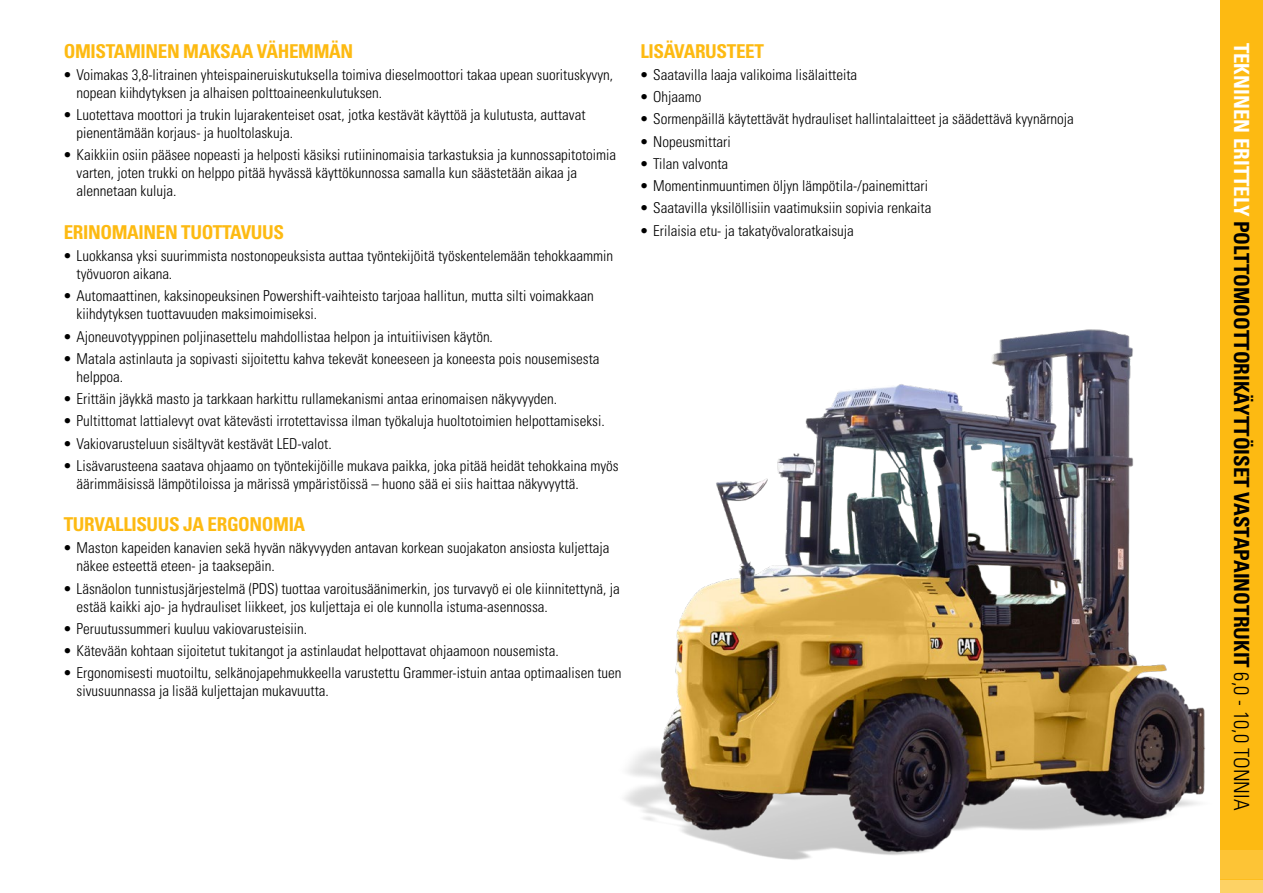
<style>
.page{position:relative;width:1263px;height:893px;background:#fff}
.page>*{position:absolute;margin:0;border:0;box-sizing:border-box;transform-origin:0 0}
.t1{font:20.85px "Univers LTCYR 67 Bold Cond";color:#000}
.t2{font:19.05px "Univers LTCYR 67 Bold Cond";letter-spacing:-.02em;color:#fdba12}
.t3{font:15px/18px "Univers LTCYR 47 Light Cond";color:#000}
.s1{color:#fff}
.s2{font-family:"Univers LTCYR 47 Light Cond"}
</style>
<div class="page">
<div style="left:1220px;top:0;width:43px;height:849px;background:#fdba12"></div>
<div style="left:1220px;top:849px;width:43px;height:30px;background:#fdc436"></div>
<div style="left:1220px;top:879px;width:43px;height:14px;background:#fdd265"></div>
<img style="left:624px;top:329px;width:608px;height:531px">
<p class="t2" style="left:64px;top:39px;width:291px">OMISTAMINEN MAKSAA VÄHEMMÄN</p>
<p class="t3" style="left:77px;top:65px;width:538px;text-indent:-13px">• Voimakas 3,8-litrainen yhteispaineruiskutuksella toimiva dieselmoottori takaa upean suorituskyvyn, nopean kiihdytyksen ja alhaisen polttoaineenkulutuksen.</p>
<p class="t3" style="left:77px;top:105px;width:510px;text-indent:-13px">• Luotettava moottori ja trukin lujarakenteiset osat, jotka kestävät käyttöä ja kulutusta, auttavat pienentämään korjaus- ja huoltolaskuja.</p>
<p class="t3" style="left:77px;top:145px;width:541px;text-indent:-13px">• Kaikkiin osiin pääsee nopeasti ja helposti käsiksi rutiininomaisia tarkastuksia ja kunnossapitotoimia varten, joten trukki on helppo pitää hyvässä käyttökunnossa samalla kun säästetään aikaa ja alennetaan kuluja.</p>
<p class="t2" style="left:64px;top:220px;width:222px">ERINOMAINEN TUOTTAVUUS</p>
<p class="t3" style="left:77px;top:246px;width:538px;text-indent:-13px">• Luokkansa yksi suurimmista nostonopeuksista auttaa työntekijöitä työskentelemään tehokkaammin työvuoron aikana.</p>
<p class="t3" style="left:77px;top:286px;width:519px;text-indent:-13px">• Automaattinen, kaksinopeuksinen Powershift-vaihteisto tarjoaa hallitun, mutta silti voimakkaan kiihdytyksen tuottavuuden maksimoimiseksi.</p>
<p class="t3" style="left:64px;top:326px;width:431px">• Ajoneuvotyyppinen poljinasettelu mahdollistaa helpon ja intuitiivisen käytön.</p>
<p class="t3" style="left:77px;top:349px;width:525px;text-indent:-13px">• Matala astinlauta ja sopivasti sijoitettu kahva tekevät koneeseen ja koneesta pois nousemisesta helppoa.</p>
<p class="t3" style="left:64px;top:389px;width:495px">• Erittäin jäykkä masto ja tarkkaan harkittu rullamekanismi antaa erinomaisen näkyvyyden.</p>
<p class="t3" style="left:64px;top:411px;width:542px">• Pultittomat lattialevyt ovat kätevästi irrotettavissa ilman työkaluja huoltotoimien helpottamiseksi.</p>
<p class="t3" style="left:64px;top:433px;width:269px">• Vakiovarusteluun sisältyvät kestävät LED-valot.</p>
<p class="t3" style="left:77px;top:456px;width:544px;text-indent:-13px">• Lisävarusteena saatava ohjaamo on työntekijöille mukava paikka, joka pitää heidät tehokkaina myös äärimmäisissä lämpötiloissa ja märissä ympäristöissä – huono sää ei siis haittaa näkyvyyttä.</p>
<p class="t2" style="left:64px;top:513px;width:243px">TURVALLISUUS JA ERGONOMIA</p>
<p class="t3" style="left:77px;top:538px;width:535px;text-indent:-13px">• Maston kapeiden kanavien sekä hyvän näkyvyyden antavan korkean suojakaton ansiosta kuljettaja näkee esteettä eteen- ja taaksepäin.</p>
<p class="t3" style="left:77px;top:578px;width:545px;text-indent:-13px">• Läsnäolon tunnistusjärjestelmä (PDS) tuottaa varoitusäänimerkin, jos turvavyö ei ole kiinnitettynä, ja estää kaikki ajo- ja hydrauliset liikkeet, jos kuljettaja ei ole kunnolla istuma-asennossa.</p>
<p class="t3" style="left:64px;top:619px;width:245px">• Peruutussummeri kuuluu vakiovarusteisiin.</p>
<p class="t3" style="left:64px;top:641px;width:496px">• Kätevään kohtaan sijoitetut tukitangot ja astinlaudat helpottavat ohjaamoon nousemista.</p>
<p class="t3" style="left:77px;top:663px;width:547px;text-indent:-13px">• Ergonomisesti muotoiltu, selkänojapehmukkeella varustettu Grammer-istuin antaa optimaalisen tuen sivusuunnassa ja lisää kuljettajan mukavuutta.</p>
<p class="t2" style="left:640px;top:39px;width:125px">LISÄVARUSTEET</p>
<p class="t3" style="left:640px;top:65px;width:218px">• Saatavilla laaja valikoima lisälaitteita</p>
<p class="t3" style="left:640px;top:87px;width:63px">• Ohjaamo</p>
<p class="t3" style="left:640px;top:109px;width:435px">• Sormenpäillä käytettävät hydrauliset hallintalaitteet ja säädettävä kyynärnoja</p>
<p class="t3" style="left:640px;top:132px;width:92px">• Nopeusmittari</p>
<p class="t3" style="left:640px;top:154px;width:89px">• Tilan valvonta</p>
<p class="t3" style="left:640px;top:176px;width:289px">• Momentinmuuntimen öljyn lämpötila-/painemittari</p>
<p class="t3" style="left:640px;top:198px;width:292px">• Saatavilla yksilöllisiin vaatimuksiin sopivia renkaita</p>
<p class="t3" style="left:640px;top:221px;width:215px">• Erilaisia etu- ja takatyövaloratkaisuja</p>
<h1 class="t1" style="left:1254px;top:43px;width:769px;rotate:90deg"><span class="s1">TEKNINEN ERITTELY</span> POLTTOMOOTTORIKÄYTTÖISET VASTAPAINOTRUKIT <span class="s2">6,0 - 10,0 TONNIA</span></h1>
</div>
